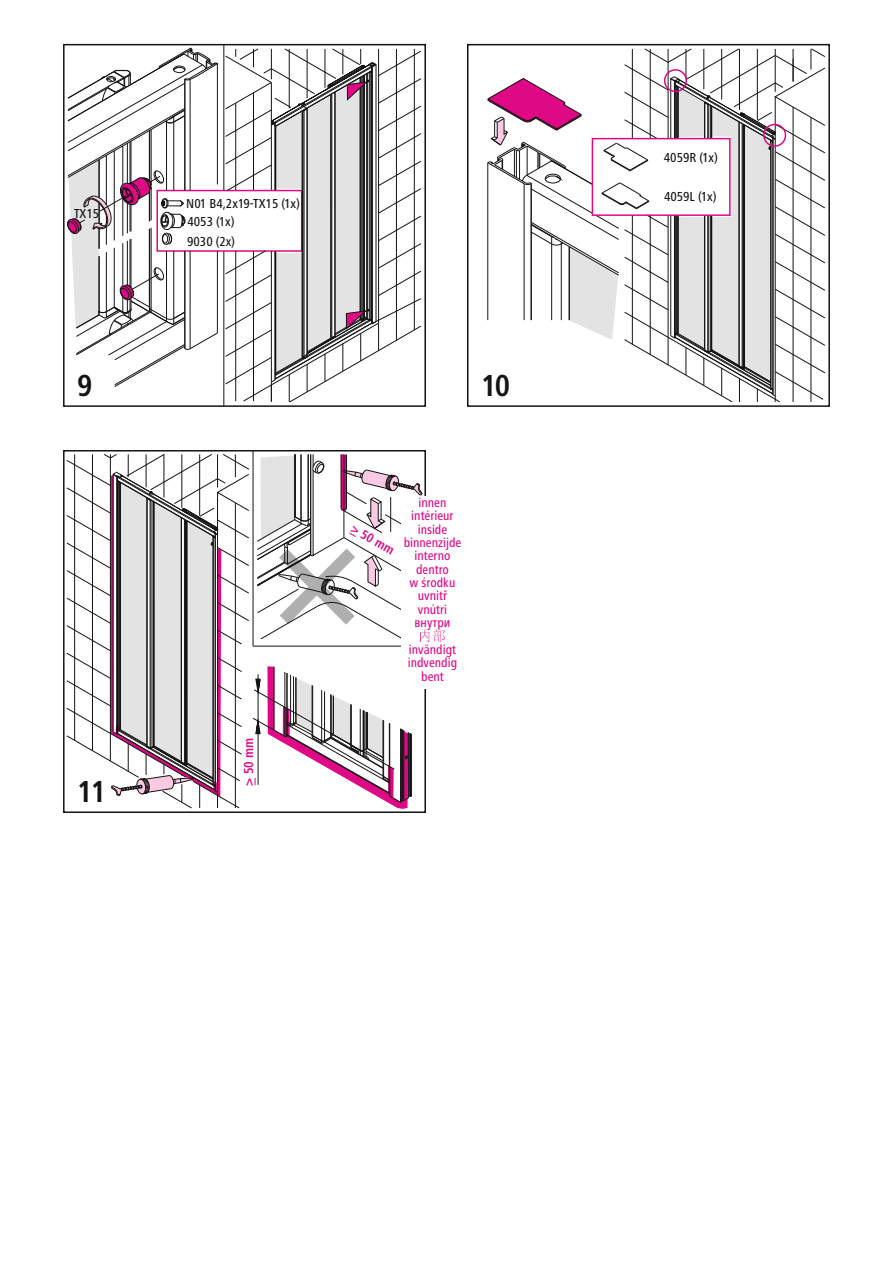
<style>
.page{position:relative;width:893px;height:1263px;background:#fff}
.page>*{position:absolute;margin:0;border:0;box-sizing:border-box;transform-origin:0 0}
.t1{font:700 condensed 31.5px "Frutiger Next LTW1 G";color:#131413}
.t2{font:500 condensed 13.5px/18.6px "Frutiger Next LTW1 G";color:#131413}
.t3{font:700 condensed 13.5px "Frutiger Next LTW1 G";color:#e00985}
.t4{font:500 condensed 13.35px/13.4px "Frutiger Next LTW1 G";color:#e00885;text-align:center}
</style>
<div class="page">
<hr style="left:224px;top:251px;width:1px;height:155px;background:#131413">
<hr style="left:224px;top:45px;width:1px;height:146px;background:#131413">
<svg style="left:487px;top:48px;width:338px;height:354px"></svg>
<div style="left:592px;top:138px;width:139px;height:78px;border:2px solid #e00985"></div>
<hr style="left:253px;top:450px;width:1px;height:196px;background:#131413">
<svg style="left:67px;top:48px;width:151px;height:339px"></svg>
<div style="left:63px;top:44px;width:363px;height:363px;border:2px solid #131413"></div>
<div style="left:467px;top:44px;width:363px;height:363px;border:2px solid #131413"></div>
<svg style="left:225px;top:48px;width:196px;height:354px"></svg>
<div style="left:664px;top:69px;width:23px;height:23px;border:2px solid #e00985;border-radius:50%"></div>
<div style="left:763px;top:124px;width:23px;height:23px;border:2px solid #e00985;border-radius:50%"></div>
<div style="left:63px;top:450px;width:363px;height:363px;border:2px solid #131413"></div>
<div style="left:401px;top:496px;width:63px;height:192px;background:#fff"></div>
<img style="left:422px;top:629px;width:23px;height:13px">
<svg style="left:66px;top:454px;width:356px;height:355px"></svg>
<p class="t2" style="left:74px;top:205px;width:27px">TX15</p>
<p class="t2" style="left:186px;top:194px;width:115px">N01 B4,2x19-TX15 (1x)<br>4053 (1x)</p>
<p class="t2" style="left:187px;top:232px;width:50px">9030 (2x)</p>
<h1 class="t1" style="left:77px;top:367px;width:17px">9</h1>
<h1 class="t1" style="left:481px;top:367px;width:31px">10</h1>
<h1 class="t1" style="left:77px;top:773px;width:31px">11</h1>
<p class="t3" style="left:241px;top:785px;width:49px;rotate:-90deg">&gt; 50 mm</p>
<p class="t3" style="left:356px;top:521px;width:49px;rotate:30deg">&gt; 50 mm</p>
<p class="t4" style="left:404px;top:496px;width:59px">innen intérieur inside binnenzijde interno dentro<br>w środku uvnitř vnútri внутри</p>
<p class="t4" style="left:408px;top:643px;width:51px">invändigt indvendig bent</p>
<p class="t2" style="left:664px;top:149px;width:55px">4059R (1x)</p>
<p class="t2" style="left:664px;top:188px;width:54px">4059L (1x)</p>
</div>
